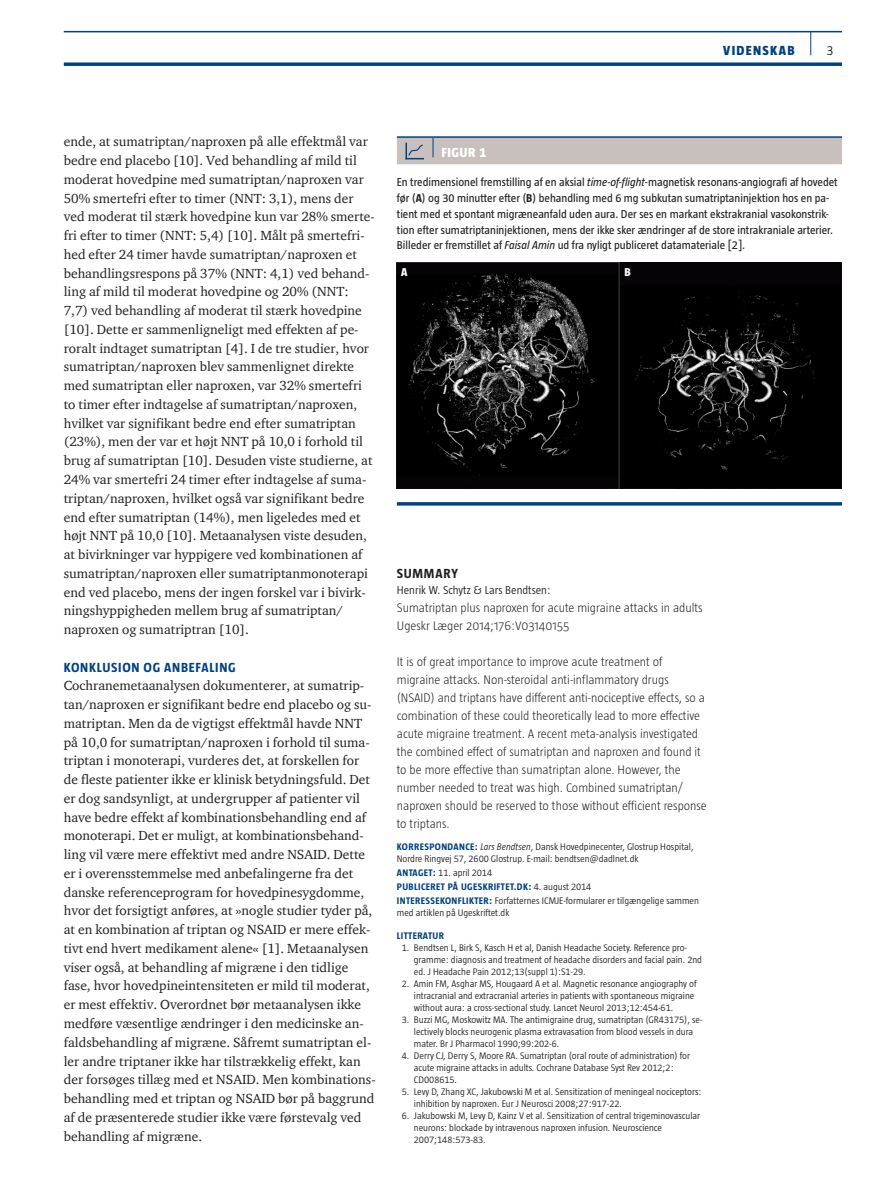
<style>
.page{position:relative;width:893px;height:1191px;background:#fff}
.page>*{position:absolute;margin:0;border:0;box-sizing:border-box;transform-origin:0 0}
.t1{font:13.5px/18.8px "ITC Charter Com";color:#231f20}
.t2{font:700 13.5px "Taz";letter-spacing:.055em;color:#014081}
.t3{font:800 13.5px "Taz";letter-spacing:.095em;color:#014081}
.t4{font:700 13.5px "Taz";color:#231f20}
.t5{font:800 13.5px "Taz";color:#fff}
.t6{font:300 13.5px "Taz";color:#231f20}
.t7{font:300 12.75px/18px "Taz";color:#231f20}
.t8{font:11.7px/15.8px "Taz";color:#231f20}
.t9{font:300 11.7px "Taz";color:#231f20}
.t10{font:800 11.7px "Taz";color:#fff}
.t11{font:300 9.75px/12px "Taz";color:#231f20}
.t12{font:700 9.75px "Taz";letter-spacing:.04em;color:#014081}
.s1{font-style:italic}
.s2{font-weight:700}
.s3{font-weight:700;color:#014081}
</style>
<div class="page">
<hr style="left:64px;top:31px;width:778px;height:1px;background:#014081">
<svg style="left:64px;top:62px;width:778px;height:4px;background:#235991"></svg>
<svg style="left:810px;top:32px;width:1px;height:23px"></svg>
<hr style="left:397px;top:136px;width:36px;height:2px;background:#014081">
<hr style="left:433px;top:136px;width:409px;height:2px;background:#014081">
<div style="left:397px;top:137px;width:445px;height:27px;background:#c7c0bc"></div>
<img style="left:397px;top:262px;width:445px;height:227px">
<hr style="left:397px;top:502px;width:445px;height:3px;background:#014081">
<p class="t3" style="left:723px;top:43px;width:73px">VIDENSKAB</p>
<p class="t6" style="left:827px;top:43px;width:8px">3</p>
<p class="t1" style="left:64px;top:132px;width:313px">ende, at sumatriptan/naproxen på alle effektmål var bedre end placebo [10]. Ved behandling af mild til moderat hovedpine med sumatriptan/naproxen var 50% smertefri efter to timer (NNT: 3,1), mens der ved moderat til stærk hovedpine kun var 28% smerte&shy;fri efter to timer (NNT: 5,4) [10]. Målt på smertefri&shy;hed efter 24 timer havde sumatriptan/naproxen et behandlingsrespons på 37% (NNT: 4,1) ved behand&shy;ling af mild til moderat hovedpine og 20% (NNT:<br>7,7) ved behandling af moderat til stærk hovedpine [10]. Dette er sammenligneligt med effekten af pe&shy;roralt indtaget sumatriptan [4]. I de tre studier, hvor sumatriptan/naproxen blev sammenlignet direkte med sumatriptan eller naproxen, var 32% smertefri to timer efter indtagelse af sumatriptan/naproxen, hvilket var signifikant bedre end efter sumatriptan (23%), men der var et højt NNT på 10,0 i forhold til brug af sumatriptan [10]. Desuden viste studierne, at 24% var smertefri 24 timer efter indtagelse af suma&shy;triptan/naproxen, hvilket også var signifikant bedre end efter sumatriptan (14%), men ligeledes med et højt NNT på 10,0 [10]. Metaanalysen viste desuden, at bivirkninger var hyppigere ved kombinationen af sumatriptan/naproxen eller sumatriptanmonoterapi end ved placebo, mens der ingen forskel var i bivirk&shy;ningshyppigheden mellem brug af sumatriptan/ naproxen og sumatriptran [10].</p>
<p class="t2" style="left:64px;top:659px;width:173px">KONKLUSION OG ANBEFALING</p>
<p class="t1" style="left:64px;top:676px;width:313px">Cochranemetaanalysen dokumenterer, at sumatrip&shy;tan/naproxen er signifikant bedre end placebo og su&shy;matriptan. Men da de vigtigst effektmål havde NNT på 10,0 for sumatriptan/naproxen i forhold til suma&shy;triptan i monoterapi, vurderes det, at forskellen for de fleste patienter ikke er klinisk betydningsfuld. Det er dog sandsynligt, at undergrupper af patienter vil have bedre effekt af kombinationsbehandling end af monoterapi. Det er muligt, at kombinationsbehand&shy;ling vil være mere effektivt med andre NSAID. Dette er i overensstemmelse med anbefalingerne fra det danske referenceprogram for hovedpinesygdomme, hvor det forsigtigt anføres, at »nogle studier tyder på, at en kombination af triptan og NSAID er mere effek&shy;tivt end hvert medikament alene« [1]. Metaanalysen viser også, at behandling af migræne i den tidlige fase, hvor hovedpineintensiteten er mild til moderat, er mest effektiv. Overordnet bør metaanalysen ikke medføre væsentlige ændringer i den medicinske an&shy;faldsbehandling af migræne. Såfremt sumatriptan el&shy;ler andre triptaner ikke har tilstrækkelig effekt, kan der forsøges tillæg med et NSAID. Men kombinations&shy;behandling med et triptan og NSAID bør på baggrund af de præsenterede studier ikke være førstevalg ved behandling af migræne.</p>
<p class="t5" style="left:441px;top:145px;width:46px">Figur 1</p>
<p class="t8" style="left:397px;top:174px;width:442px">En tredimensionel fremstilling af en aksial <span class="s1">time-of-flight</span>-magnetisk resonans-angiografi af hovedet før (<span class="s2">A</span>) og 30 minutter efter (<span class="s2">B</span>) behandling med 6 mg subkutan sumatriptaninjektion hos en pa&shy;tient med et spontant migræneanfald uden aura. Der ses en markant ekstrakranial vasokonstrik&shy;tion efter sumatriptaninjektionen, mens der ikke sker ændringer af de store intrakraniale arterier.<br>Billeder er fremstillet af <span class="s1">Faisal Amin</span> ud fra nyligt publiceret datamateriale [2].</p>
<p class="t10" style="left:401px;top:265px;width:8px">A</p>
<p class="t10" style="left:624px;top:265px;width:8px">B</p>
<p class="t4" style="left:397px;top:565px;width:18px">SUMMAR</p>
<p class="t4" style="left:451px;top:565px;width:8px">Y</p>
<p class="t9" style="left:397px;top:583px;width:155px">Henrik W. Schytz &amp; Lars Bendtsen:</p>
<p class="t7" style="left:397px;top:598px;width:307px">Sumatriptan plus naproxen for acute migraine attacks in adults<br>Ugeskr Læger 2014;176:V03140155</p>
<p class="t7" style="left:397px;top:652px;width:311px">It is of great importance to improve acute treatment of migraine attacks. Non-steroidal anti-inflammatory drugs (NSAID) and triptans have different anti-nociceptive effects, so a combination of these could theoretically lead to more effective acute migraine treatment. A recent meta-analysis investigated the combined effect of sumatriptan and naproxen and found it to be more effective than sumatriptan alone. However, the number needed to treat was high. Combined sumatriptan/ naproxen should be reserved to those without efficient response to triptans.</p>
<p class="t11" style="left:397px;top:840px;width:298px;text-indent:78px"><span class="s3">:</span> <span class="s1">Lars Bendtsen</span>, Dansk Hovedpinecenter, Glostrup Hospital,<br>Nordre Ringvej 57, 2600 Glostrup. E-mail: bendtsen@dadlnet.dk</p>
<p class="t12" style="left:397px;top:867px;width:12px">ANTAGET</p>
<p class="t11" style="left:433px;top:866px;width:61px"><span class="s3">:</span> 11. april 2014</p>
<p class="t12" style="left:397px;top:881px;width:12px">PUBLICERET</p>
<p class="t12" style="left:448px;top:881px;width:26px">PÅ UGESKRIFTET</p>
<p class="t11" style="left:514px;top:880px;width:79px"><span class="s3">.DK:</span> 4. august 2014</p>
<p class="t12" style="left:397px;top:895px;width:9px">INTERESSEKONFLIKTER</p>
<p class="t12" style="left:397px;top:840px;width:12px">KORRESPONDANCE</p>
<p class="t11" style="left:397px;top:894px;width:304px;text-indent:92px"><span class="s3">:</span> Forfatternes ICMJE-formularer er tilgængelige sammen med artiklen på Ugeskriftet.dk</p>
<p class="t12" style="left:397px;top:930px;width:49px">LITTERATUR</p>
<p class="t11" style="left:414px;top:942px;width:290px;text-indent:-12px">1. Bendtsen L, Birk S, Kasch H et al, Danish Headache Society. Reference pro&shy;gramme: diagnosis and treatment of headache disorders and facial pain. 2nd ed. J Headache Pain 2012;13(suppl 1):S1-29.</p>
<p class="t11" style="left:414px;top:978px;width:284px;text-indent:-12px">2. Amin FM, Asghar MS, Hougaard A et al. Magnetic resonance angiography of intracranial and extracranial arteries in patients with spontaneous migraine without aura: a cross-sectional study. Lancet Neurol 2013;12:454-61.</p>
<p class="t11" style="left:414px;top:1014px;width:290px;text-indent:-12px">3. Buzzi MG, Moskowitz MA. The antimigraine drug, sumatriptan (GR43175), se&shy;lectively blocks neurogenic plasma extravasation from blood vessels in dura mater. Br J Pharmacol 1990;99:202-6.</p>
<p class="t11" style="left:414px;top:1050px;width:278px;text-indent:-12px">4. Derry CJ, Derry S, Moore RA. Sumatriptan (oral route of administration) for acute migraine attacks in adults. Cochrane Database Syst Rev 2012;2:<br>CD008615.</p>
<p class="t11" style="left:414px;top:1086px;width:289px;text-indent:-12px">5. Levy D, Zhang XC, Jakubowski M et al. Sensitization of meningeal nociceptors: inhibition by naproxen. Eur J Neurosci 2008;27:917-22.</p>
<p class="t11" style="left:414px;top:1110px;width:288px;text-indent:-12px">6. Jakubowski M, Levy D, Kainz V et al. Sensitization of central trigeminovascular neurons: blockade by intravenous naproxen infusion. Neuroscience<br>2007;148:573-83.</p>
</div>
